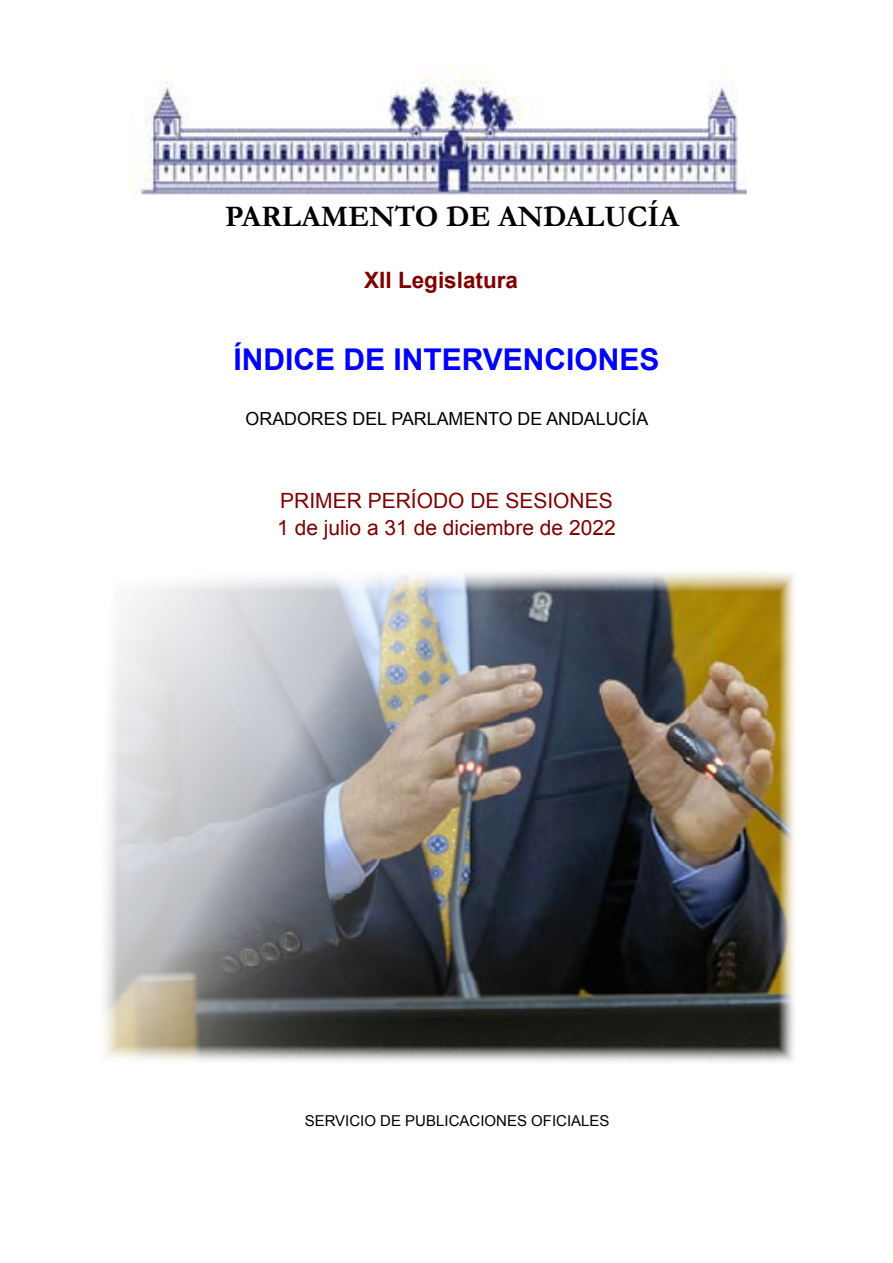
<style>
.page{position:relative;width:893px;height:1263px;background:#fff}
.page>*{position:absolute;margin:0;border:0;box-sizing:border-box;transform-origin:0 0}
.t1{font:700 30px "Arial";color:#00f}
.t2{font:700 30px "Garamond";color:#000}
.t3{font:700 22.5px "Arial";color:#800000}
.t4{font:21px/27.5px "Arial";color:#800000}
.t5{font:18px "Arial";color:#000}
.t6{font:15px "Arial";color:#000}
</style>
<div class="page">
<img style="left:104px;top:572px;width:691px;height:490px">
<img style="left:131px;top:64px;width:615px;height:131px">
<h1 class="t2" style="left:225px;top:196px;width:455px">PARLAMENTO DE ANDALUCÍA</h1>
<p class="t3" style="left:364px;top:265px;width:155px">XII Legislatura</p>
<h1 class="t1" style="left:233px;top:340px;width:428px">ÍNDICE DE INTERVENCIONES</h1>
<p class="t5" style="left:246px;top:407px;width:404px">ORADORES DEL PARLAMENTO DE ANDALUCÍA</p>
<p class="t4" style="left:277px;top:487px;width:340px">PRIMER PERÍODO DE SESIONES<br>1 de julio a 31 de diciembre de 2022</p>
<p class="t6" style="left:305px;top:1111px;width:306px">SERVICIO DE PUBLICACIONES OFICIALES</p>
</div>
